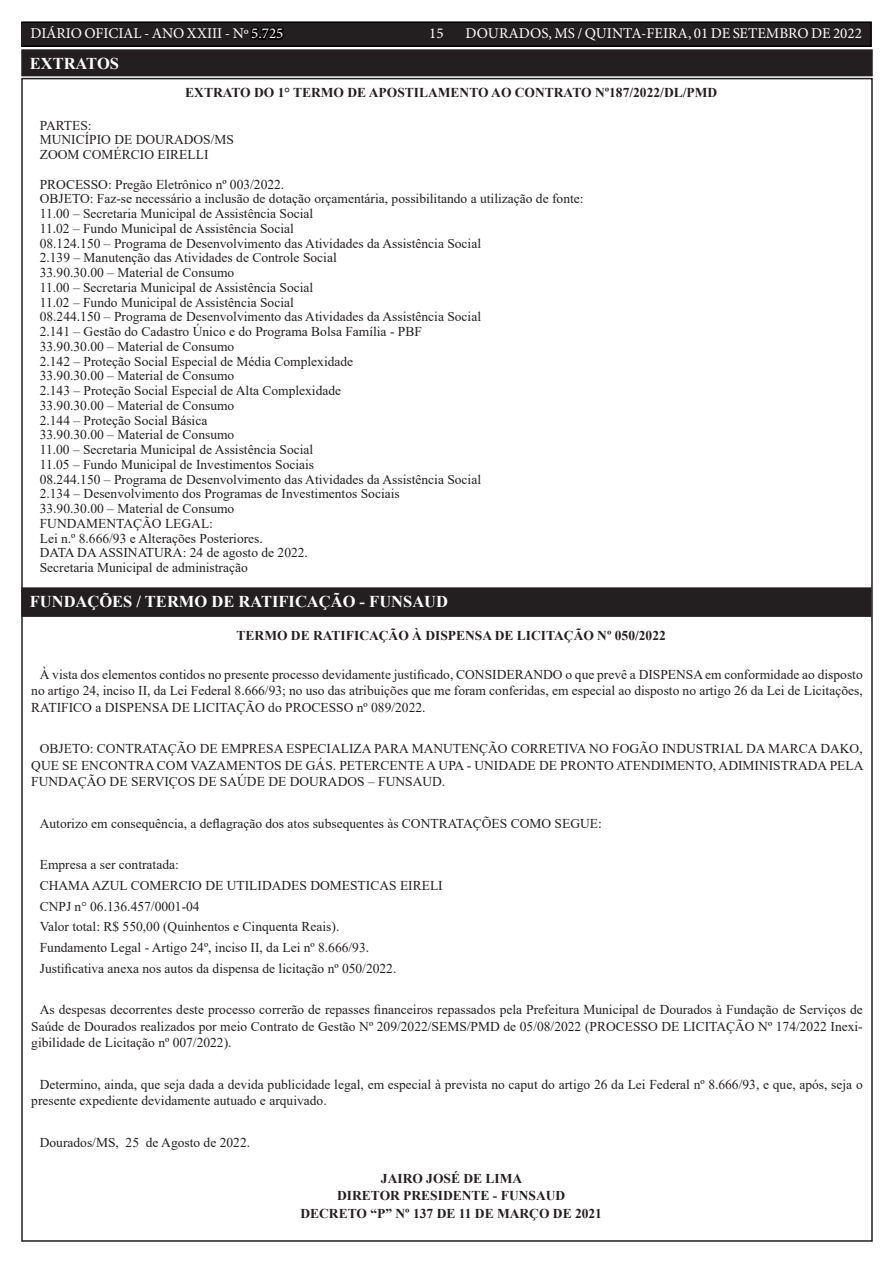
<style>
.page{position:relative;width:893px;height:1263px;background:#fff}
.page>*{position:absolute;margin:0;border:0;box-sizing:border-box;transform-origin:0 0}
.TEXTO{font:700 16.5px "Times New Roman";color:#fff}
.t1{font:15px "Minion Pro";color:#fff}
.TEXTO-2{font:13.5px/16.5px "Times New Roman";color:#231f20;text-align:justify}
.TEXTO-3{font:700 13.5px "Times New Roman";color:#231f20}
.s1{color:#000}
</style>
<div class="page">
<div style="left:21px;top:22px;width:850px;height:24px;background:#231f20"></div>
<div style="left:21px;top:21px;width:851px;height:26px;border:2px solid #000"></div>
<div style="left:23px;top:589px;width:846px;height:26px;background:#231f20"></div>
<div style="left:21px;top:587px;width:850px;height:30px;border:4px solid #231f20"></div>
<div style="left:23px;top:51px;width:848px;height:23px;background:#231f20"></div>
<div style="left:21px;top:49px;width:852px;height:27px;border:4px solid #231f20"></div>
<p class="t1" style="left:31px;top:24px;width:254px">DIÁRIO OFICIAL - ANO XXIII - Nº <span class="s1">5.725</span></p>
<p class="t1" style="left:429px;top:24px;width:16px">15</p>
<p class="t1" style="left:465px;top:24px;width:398px">DOURADOS, MS / QUINTA-FEIRA, 01 DE SETEMBRO DE 2022</p>
<p class="TEXTO" style="left:30px;top:52px;width:91px">EXTRATOS</p>
<p class="TEXTO-3" style="left:185px;top:83px;width:533px">EXTRATO DO 1° TERMO DE APOSTILAMENTO AO CONTRATO Nº187/2022/DL/PMD</p>
<p class="TEXTO-2" style="left:40px;top:116px;width:53px">PARTES:</p>
<p class="TEXTO-2" style="left:40px;top:131px;width:196px">MUNICÍPIO DE DOURADOS/MS</p>
<p class="TEXTO-2" style="left:40px;top:146px;width:170px">ZOOM COMÉRCIO EIRELLI</p>
<p class="TEXTO-2" style="left:40px;top:175px;width:246px">PROCESSO: Pregão Eletrônico nº 003/2022.</p>
<p class="TEXTO-2" style="left:40px;top:190px;width:545px">OBJETO: Faz-se necessário a inclusão de dotação orçamentária, possibilitando a utilização de fonte:</p>
<p class="TEXTO-2" style="left:40px;top:205px;width:275px">11.00 – Secretaria Municipal de Assistência Social</p>
<p class="TEXTO-2" style="left:40px;top:220px;width:256px">11.02 – Fundo Municipal de Assistência Social</p>
<p class="TEXTO-2" style="left:40px;top:234px;width:443px">08.124.150 – Programa de Desenvolvimento das Atividades da Assistência Social</p>
<p class="TEXTO-2" style="left:40px;top:249px;width:298px">2.139 – Manutenção das Atividades de Controle Social</p>
<p class="TEXTO-2" style="left:40px;top:264px;width:196px">33.90.30.00 – Material de Consumo</p>
<p class="TEXTO-2" style="left:40px;top:279px;width:275px">11.00 – Secretaria Municipal de Assistência Social</p>
<p class="TEXTO-2" style="left:40px;top:293px;width:256px">11.02 – Fundo Municipal de Assistência Social</p>
<p class="TEXTO-2" style="left:40px;top:308px;width:443px">08.244.150 – Programa de Desenvolvimento das Atividades da Assistência Social</p>
<p class="TEXTO-2" style="left:40px;top:323px;width:384px">2.141 – Gestão do Cadastro Único e do Programa Bolsa Família - PBF</p>
<p class="TEXTO-2" style="left:40px;top:338px;width:196px">33.90.30.00 – Material de Consumo</p>
<p class="TEXTO-2" style="left:40px;top:352px;width:315px">2.142 – Proteção Social Especial de Média Complexidade</p>
<p class="TEXTO-2" style="left:40px;top:367px;width:196px">33.90.30.00 – Material de Consumo</p>
<p class="TEXTO-2" style="left:40px;top:382px;width:303px">2.143 – Proteção Social Especial de Alta Complexidade</p>
<p class="TEXTO-2" style="left:40px;top:397px;width:196px">33.90.30.00 – Material de Consumo</p>
<p class="TEXTO-2" style="left:40px;top:411px;width:169px">2.144 – Proteção Social Básica</p>
<p class="TEXTO-2" style="left:40px;top:426px;width:196px">33.90.30.00 – Material de Consumo</p>
<p class="TEXTO-2" style="left:40px;top:441px;width:275px">11.00 – Secretaria Municipal de Assistência Social</p>
<p class="TEXTO-2" style="left:40px;top:456px;width:276px">11.05 – Fundo Municipal de Investimentos Sociais</p>
<p class="TEXTO-2" style="left:40px;top:470px;width:443px">08.244.150 – Programa de Desenvolvimento das Atividades da Assistência Social</p>
<p class="TEXTO-2" style="left:40px;top:485px;width:361px">2.134 – Desenvolvimento dos Programas de Investimentos Sociais</p>
<p class="TEXTO-2" style="left:40px;top:500px;width:196px">33.90.30.00 – Material de Consumo</p>
<p class="TEXTO-2" style="left:40px;top:515px;width:175px">FUNDAMENTAÇÃO LEGAL:</p>
<p class="TEXTO-2" style="left:40px;top:529px;width:225px">Lei n.º 8.666/93 e Alterações Posteriores.</p>
<p class="TEXTO-2" style="left:40px;top:544px;width:270px">DATA DA ASSINATURA: 24 de agosto de 2022.</p>
<p class="TEXTO-2" style="left:40px;top:559px;width:210px">Secretaria Municipal de administração</p>
<p class="TEXTO" style="left:30px;top:590px;width:420px">FUNDAÇÕES / TERMO DE RATIFICAÇÃO - FUNSAUD</p>
<p class="TEXTO-3" style="left:237px;top:626px;width:431px">TERMO DE RATIFICAÇÃO À DISPENSA DE LICITAÇÃO Nº 050/2022</p>
<p class="TEXTO-2" style="left:31px;top:665px;width:833px;text-indent:9px">À vista dos elementos contidos no presente processo devidamente justificado, CONSIDERANDO o que prevê a DISPENSA em conformidade ao disposto no artigo 24, inciso II, da Lei Federal 8.666/93; no uso das atribuições que me foram conferidas, em especial ao disposto no artigo 26 da Lei de Licitações, RATIFICO a DISPENSA DE LICITAÇÃO do PROCESSO nº 089/2022.</p>
<p class="TEXTO-2" style="left:31px;top:740px;width:834px;text-indent:9px">OBJETO: CONTRATAÇÃO DE EMPRESA ESPECIALIZA PARA MANUTENÇÃO CORRETIVA NO FOGÃO INDUSTRIAL DA MARCA DAKO, QUE SE ENCONTRA COM VAZAMENTOS DE GÁS. PETERCENTE A UPA - UNIDADE DE PRONTO ATENDIMENTO, ADIMINISTRADA PELA FUNDAÇÃO DE SERVIÇOS DE SAÚDE DE DOURADOS – FUNSAUD.</p>
<p class="TEXTO-2" style="left:40px;top:814px;width:564px">Autorizo em consequência, a deflagração dos atos subsequentes às CONTRATAÇÕES COMO SEGUE:</p>
<p class="TEXTO-2" style="left:40px;top:856px;width:141px">Empresa a ser contratada:</p>
<p class="TEXTO-2" style="left:40px;top:877px;width:404px">CHAMA AZUL COMERCIO DE UTILIDADES DOMESTICAS EIRELI</p>
<p class="TEXTO-2" style="left:40px;top:897px;width:161px">CNPJ n° 06.136.457/0001-04</p>
<p class="TEXTO-2" style="left:40px;top:918px;width:301px">Valor total: R$ 550,00 (Quinhentos e Cinquenta Reais).</p>
<p class="TEXTO-2" style="left:40px;top:939px;width:331px">Fundamento Legal - Artigo 24º, inciso II, da Lei nº 8.666/93.</p>
<p class="TEXTO-2" style="left:40px;top:960px;width:358px">Justificativa anexa nos autos da dispensa de licitação nº 050/2022.</p>
<p class="TEXTO-2" style="left:31px;top:1001px;width:833px;text-indent:9px">As despesas decorrentes deste processo correrão de repasses financeiros repassados pela Prefeitura Municipal de Dourados à Fundação de Serviços de Saúde de Dourados realizados por meio Contrato de Gestão Nº 209/2022/SEMS/PMD de 05/08/2022 (PROCESSO DE LICITAÇÃO Nº 174/2022 Inexi&shy;gibilidade de Licitação nº 007/2022).</p>
<p class="TEXTO-2" style="left:31px;top:1076px;width:833px;text-indent:9px">Determino, ainda, que seja dada a devida publicidade legal, em especial à prevista no caput do artigo 26 da Lei Federal nº 8.666/93, e que, após, seja o presente expediente devidamente autuado e arquivado.</p>
<p class="TEXTO-2" style="left:40px;top:1134px;width:212px">Dourados/MS, 25 de Agosto de 2022.</p>
<p class="TEXTO-3" style="left:381px;top:1168px;width:143px">JAIRO JOSÉ DE LIMA</p>
<p class="TEXTO-3" style="left:337px;top:1186px;width:230px">DIRETOR PRESIDENTE - FUNSAUD</p>
<p class="TEXTO-3" style="left:300px;top:1204px;width:303px">DECRETO “P” Nº 137 DE 11 DE MARÇO DE 2021</p>
</div>
